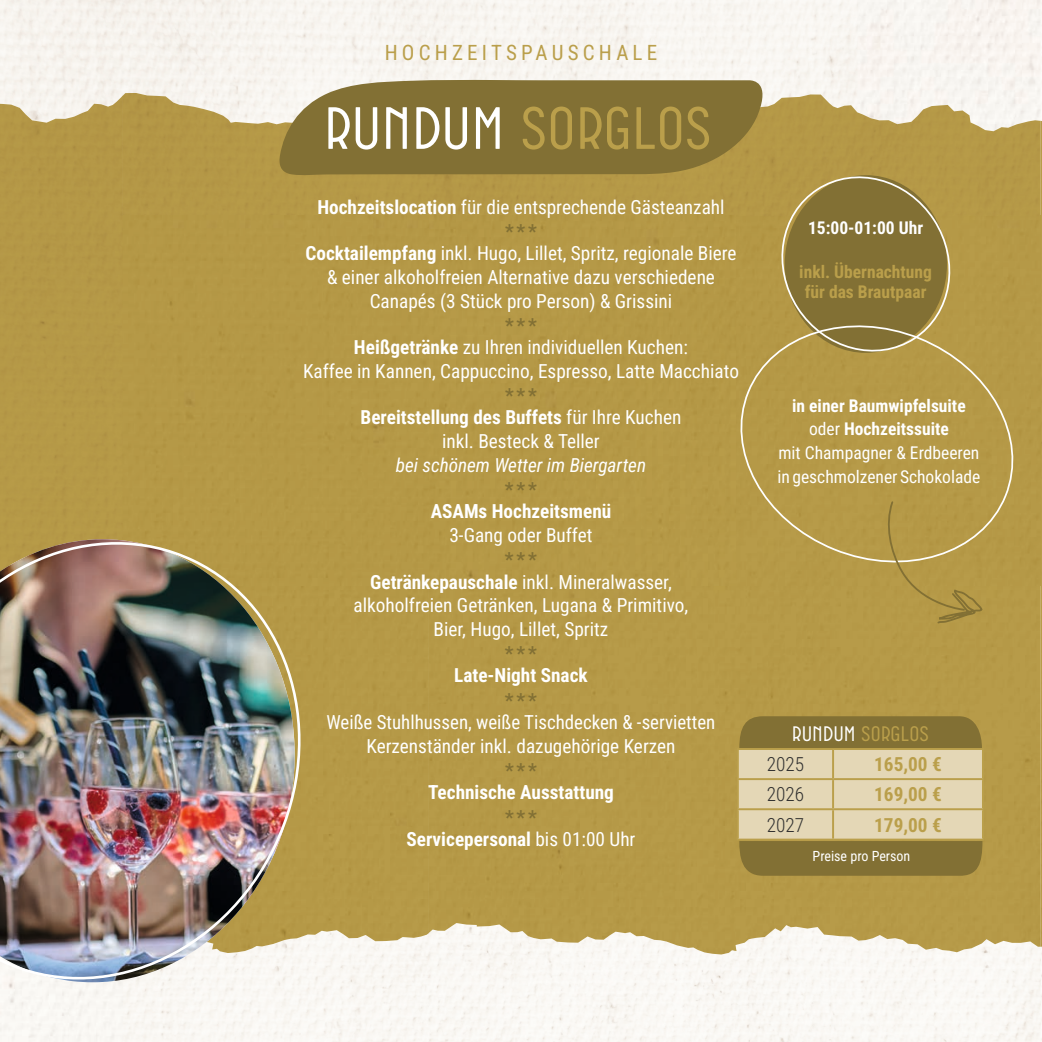
<style>
.page{position:relative;width:1042px;height:1042px;background:#fff}
.page>*{position:absolute;margin:0;border:0;box-sizing:border-box;transform-origin:0 0}
.t1{font:59.5px "PARKING";color:#ba9f4b}
.t2{font:21px "Roboto Condensed";letter-spacing:.2em;color:#ba9f4b}
.t3{font:21px "PARKING";color:#ba9f4b}
.t4{font:19.25px/22.9px "Roboto Condensed";color:#fff;text-align:center}
.t5{font:700 19.25px/22.1px "Roboto Condensed";color:#fff;text-align:center}
.t6{font:italic 19.25px "Roboto Condensed";color:#fff}
.t7{font:700 19.25px "Roboto Condensed";color:#ba9f4b}
.t8{font:700 19.25px "Roboto Condensed";color:#827034}
.t9{font:300 19.25px "Roboto Condensed";color:#313130}
.t10{font:17.5px/23.6px "Roboto Condensed";color:#fff;text-align:center}
.t11{font:700 17.5px/19.2px "Roboto Condensed";color:#ba9f4b;text-align:center}
.t12{font:700 17.5px "Roboto Condensed";color:#fff}
.t13{font:14px "Roboto Condensed";color:#fff}
.s1{color:#fff}
.s2{font-weight:700}
.s3{font-weight:700;color:#827034}
.s4{color:#827034}
.s5{font-weight:400}
</style>
<div class="page">
<img style="left:1040px;top:0;width:2px;height:1041px">
<div style="left:123px;top:952px;width:917px;height:90px;background:#faf8f4"></div>
<img style="left:1040px;top:121px;width:2px;height:825px">
<div style="left:735px;top:216px;width:305px;height:736px;background:#b59947"></div>
<img style="left:122px;top:93px;width:918px;height:123px">
<div style="left:123px;top:215px;width:612px;height:739px;background:#b59946"></div>
<div style="left:0;top:96px;width:123px;height:414px;background:#b59847"></div>
<img style="left:0;top:510px;width:331px;height:498px">
<svg style="left:279px;top:80px;width:491px;height:96px;background:#8b793e"></svg>
<svg style="left:771px;top:165px;width:189px;height:145px;background:#947f3e"></svg>
<svg style="left:722px;top:310px;width:309px;height:270px;background:#b39849"></svg>
<svg style="left:885px;top:500px;width:98px;height:125px;background:#b39848"></svg>
<svg style="left:738px;top:716px;width:245px;height:160px;background:#b9a97b"></svg>
<hr style="left:737px;top:748px;width:96px;height:2px;background:#ba9f4b">
<hr style="left:737px;top:750px;width:2px;height:28px;background:#ba9f4b">
<hr style="left:833px;top:748px;width:151px;height:2px;background:#ba9f4b">
<hr style="left:832px;top:750px;width:2px;height:28px;background:#ba9f4b">
<hr style="left:982px;top:750px;width:2px;height:28px;background:#ba9f4b">
<hr style="left:737px;top:778px;width:96px;height:2px;background:#ba9f4b">
<hr style="left:737px;top:780px;width:2px;height:28px;background:#ba9f4b">
<hr style="left:833px;top:778px;width:151px;height:2px;background:#ba9f4b">
<hr style="left:832px;top:780px;width:2px;height:28px;background:#ba9f4b">
<hr style="left:982px;top:780px;width:2px;height:28px;background:#ba9f4b">
<hr style="left:737px;top:808px;width:96px;height:2px;background:#ba9f4b">
<hr style="left:737px;top:810px;width:2px;height:28px;background:#ba9f4b">
<hr style="left:833px;top:808px;width:151px;height:2px;background:#ba9f4b">
<hr style="left:832px;top:810px;width:2px;height:28px;background:#ba9f4b">
<hr style="left:982px;top:810px;width:2px;height:28px;background:#ba9f4b">
<hr style="left:737px;top:838px;width:96px;height:2px;background:#ba9f4b">
<hr style="left:833px;top:838px;width:151px;height:2px;background:#ba9f4b">
<p class="t2" style="left:385px;top:37px;width:274px">HOCHZEITSPAUSCHALE</p>
<h1 class="t1" style="left:324px;top:92px;width:389px"><span class="s1">RUNDUM</span> SORGLOS</h1>
<p class="t4" style="left:317px;top:194px;width:409px;line-height:24.5px"><span class="s2">Hochzeitslocation</span> für die entsprechende Gästeanzahl <span class="s3">***</span></p>
<p class="t4" style="left:305px;top:241px;width:432px;line-height:23.6px"><span class="s2">Cocktailempfang</span> inkl. Hugo, Lillet, Spritz, regionale Biere &amp; einer alkoholfreien Alternative dazu verschiedene<br>Canapés (3 Stück pro Person) &amp; Grissini</p>
<p class="t4" style="left:303px;top:313px;width:437px"><span class="s3">***<br></span><span class="s2">Heißgetränke</span> zu Ihren individuellen Kuchen:<br>Kaffee in Kannen, Cappuccino, Espresso, Latte Macchiato</p>
<p class="t4" style="left:361px;top:383px;width:322px"><span class="s3">***<br></span><span class="s2">Bereitstellung des Buffets</span> für Ihre Kuchen inkl. Besteck &amp; Teller</p>
<p class="t6" style="left:396px;top:451px;width:252px">bei schönem Wetter im Biergarten</p>
<p class="t8" style="left:505px;top:476px;width:33px">***</p>
<p class="t5" style="left:431px;top:500px;width:182px">ASAMs Hochzeitsmenü</p>
<p class="t4" style="left:449px;top:523px;width:145px">3-Gang oder Buffet</p>
<p class="t4" style="left:354px;top:547px;width:336px"><span class="s3">***<br></span><span class="s2">Getränkepauschale</span> inkl. Mineralwasser, alkoholfreien Getränken, Lugana &amp; Primitivo,<br>Bier, Hugo, Lillet, Spritz</p>
<p class="t8" style="left:505px;top:640px;width:33px">***</p>
<p class="t5" style="left:454px;top:664px;width:135px">Late-Night Snack</p>
<p class="t8" style="left:505px;top:686px;width:33px">***</p>
<p class="t4" style="left:326px;top:709px;width:390px;line-height:23.6px">Weiße Stuhlhussen, weiße Tischdecken &amp; -servietten<br>Kerzenständer inkl. dazugehörige Kerzen</p>
<p class="t8" style="left:505px;top:757px;width:33px">***</p>
<p class="t5" style="left:428px;top:780px;width:187px">Technische Ausstattung</p>
<p class="t5" style="left:406px;top:805px;width:230px"><span class="s4">***<br></span>Servicepersonal <span class="s5">bis 01:00 Uhr</span></p>
<p class="t12" style="left:808px;top:216px;width:116px">15:00-01:00 Uhr</p>
<p class="t11" style="left:799px;top:262px;width:134px">inkl. Übernachtung für das Brautpaar</p>
<p class="t10" style="left:777px;top:393px;width:204px"><span class="s2">in einer Baumwipfelsuite </span>oder <span class="s2">Hochzeitssuite<br></span>mit Champagner &amp; Erdbeeren in geschmolzener Schokolade</p>
<p class="t3" style="left:792px;top:721px;width:138px"><span class="s1">RUNDUM</span> SORGLOS</p>
<p class="t9" style="left:767px;top:751px;width:39px">2025</p>
<p class="t7" style="left:874px;top:751px;width:69px">165,00 €</p>
<p class="t9" style="left:767px;top:781px;width:39px">2026</p>
<p class="t7" style="left:874px;top:781px;width:69px">169,00 €</p>
<p class="t9" style="left:767px;top:811px;width:39px">2027</p>
<p class="t7" style="left:874px;top:811px;width:69px">179,00 €</p>
<p class="t13" style="left:812px;top:846px;width:99px">Preise pro Person</p>
</div>
